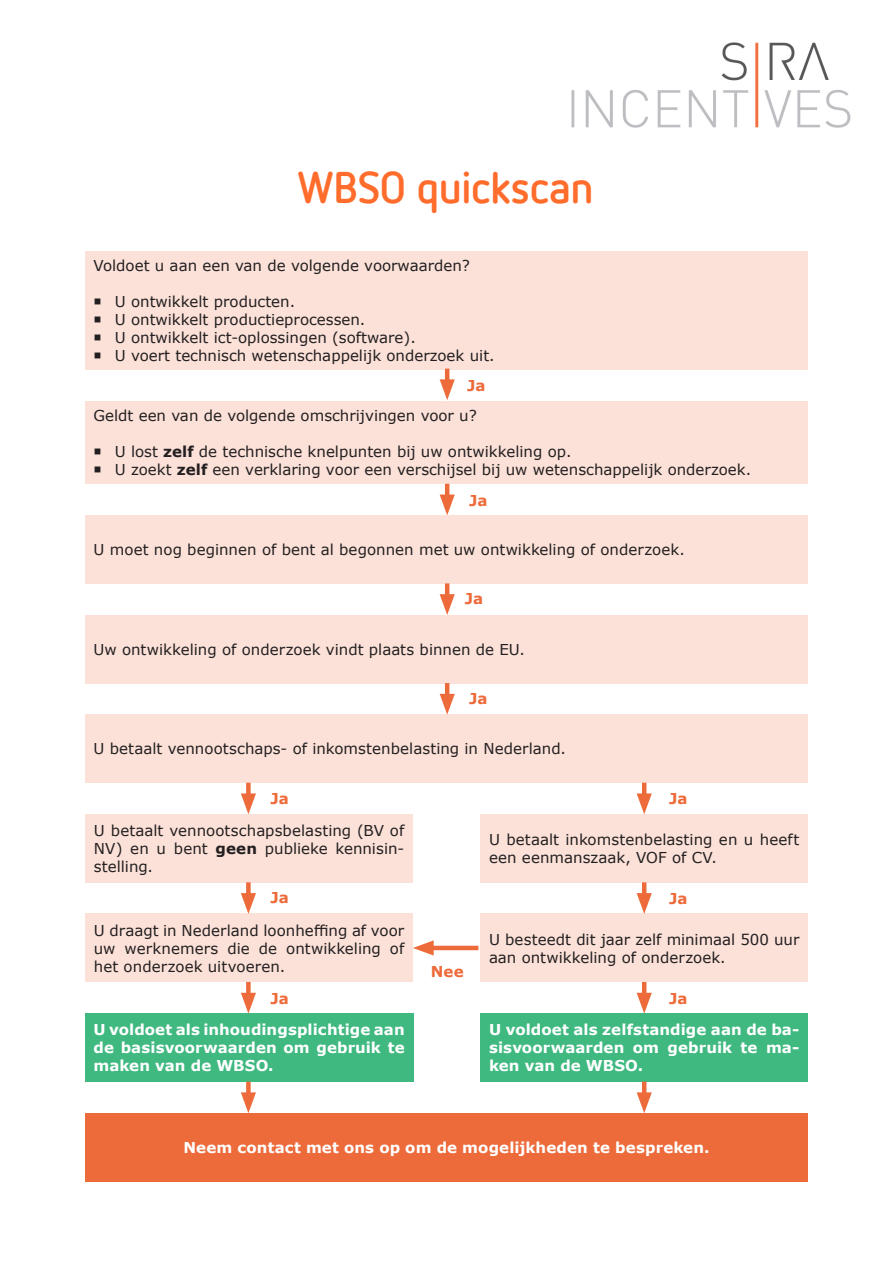
<style>
.page{position:relative;width:893px;height:1263px;background:#fff}
.page>*{position:absolute;margin:0;border:0;box-sizing:border-box;transform-origin:0 0}
.t1{font:700 44.25px "Netto OT";letter-spacing:-.01em;color:#ff6c2c}
.t2{font:15px/18px "Verdana";color:#231f20;text-align:justify}
.t3{font:700 15px/18px "Verdana";letter-spacing:.005em;color:#fff;text-align:justify}
.t4{font:700 15px "Verdana";letter-spacing:.005em;color:#ed6b3b}
.s1{font-weight:700}
</style>
<div class="page">
<img style="left:571px;top:42px;width:280px;height:86px">
<div style="left:85px;top:251px;width:723px;height:119px;background:#fbe1d8"></div>
<div style="left:85px;top:401px;width:723px;height:83px;background:#fbe1d8"></div>
<div style="left:85px;top:515px;width:723px;height:68px;background:#fbe1d8"></div>
<div style="left:85px;top:615px;width:723px;height:68px;background:#fbe1d8"></div>
<div style="left:85px;top:715px;width:723px;height:68px;background:#fbe1d8"></div>
<div style="left:85px;top:814px;width:328px;height:68px;background:#fbe1d8"></div>
<div style="left:480px;top:814px;width:328px;height:68px;background:#fbe1d8"></div>
<div style="left:85px;top:914px;width:328px;height:68px;background:#fbe1d8"></div>
<div style="left:480px;top:914px;width:328px;height:68px;background:#fbe1d8"></div>
<div style="left:85px;top:1013px;width:328px;height:68px;background:#3fb980"></div>
<div style="left:480px;top:1013px;width:328px;height:68px;background:#3fb980"></div>
<div style="left:85px;top:1113px;width:723px;height:68px;background:#ed6b3b"></div>
<hr style="left:445px;top:369px;width:4px;height:19px;background:#ed6b3b">
<svg style="left:440px;top:379px;width:15px;height:21px"></svg>
<hr style="left:642px;top:1081px;width:4px;height:20px;background:#ed6b3b">
<svg style="left:637px;top:1092px;width:15px;height:21px"></svg>
<div style="left:246px;top:1081px;width:5px;height:20px;background:#ed6b3b"></div>
<svg style="left:241px;top:1092px;width:15px;height:21px"></svg>
<hr style="left:642px;top:982px;width:4px;height:19px;background:#ed6b3b">
<svg style="left:637px;top:993px;width:15px;height:20px"></svg>
<div style="left:246px;top:982px;width:5px;height:19px;background:#ed6b3b"></div>
<svg style="left:241px;top:993px;width:15px;height:20px"></svg>
<hr style="left:642px;top:882px;width:4px;height:19px;background:#ed6b3b">
<svg style="left:637px;top:893px;width:15px;height:21px"></svg>
<div style="left:246px;top:882px;width:5px;height:19px;background:#ed6b3b"></div>
<svg style="left:241px;top:893px;width:15px;height:21px"></svg>
<hr style="left:642px;top:783px;width:4px;height:19px;background:#ed6b3b">
<svg style="left:637px;top:793px;width:15px;height:21px"></svg>
<div style="left:246px;top:783px;width:5px;height:19px;background:#ed6b3b"></div>
<svg style="left:241px;top:793px;width:15px;height:21px"></svg>
<hr style="left:445px;top:683px;width:4px;height:19px;background:#ed6b3b">
<svg style="left:440px;top:694px;width:15px;height:21px"></svg>
<hr style="left:445px;top:583px;width:4px;height:19px;background:#ed6b3b">
<svg style="left:440px;top:594px;width:15px;height:21px"></svg>
<hr style="left:445px;top:484px;width:4px;height:19px;background:#ed6b3b">
<svg style="left:440px;top:494px;width:15px;height:21px"></svg>
<hr style="left:425px;top:946px;width:53px;height:4px;background:#ed6b3b">
<svg style="left:413px;top:940px;width:21px;height:15px"></svg>
<p class="t1" style="left:298px;top:163px;width:297px">WBSO quickscan</p>
<p class="t2" style="left:94px;top:257px;width:378px">Voldoet u aan een van de volgende voorwaarden?</p>
<p class="t2" style="left:115px;top:293px;width:182px">U ontwikkelt producten.</p>
<p class="t2" style="left:115px;top:311px;width:252px">U ontwikkelt productieprocessen.</p>
<p class="t2" style="left:115px;top:329px;width:302px">U ontwikkelt ict-oplossingen (software).</p>
<p class="t2" style="left:115px;top:347px;width:381px">U voert technisch wetenschappelijk onderzoek uit.</p>
<p class="t4" style="left:467px;top:375px;width:20px">Ja</p>
<p class="t2" style="left:94px;top:407px;width:385px">Geldt een van de volgende omschrijvingen voor u?</p>
<p class="t2" style="left:115px;top:443px;width:458px">U lost <span class="s1">zelf</span> de technische knelpunten bij uw ontwikkeling op.</p>
<p class="t2" style="left:115px;top:461px;width:638px">U zoekt <span class="s1">zelf</span> een verklaring voor een verschijsel bij uw wetenschappelijk onderzoek.</p>
<p class="t4" style="left:469px;top:490px;width:20px">Ja</p>
<p class="t2" style="left:94px;top:540px;width:593px">U moet nog beginnen of bent al begonnen met uw ontwikkeling of onderzoek.</p>
<p class="t4" style="left:465px;top:588px;width:20px">Ja</p>
<p class="t2" style="left:94px;top:640px;width:433px">Uw ontwikkeling of onderzoek vindt plaats binnen de EU.</p>
<p class="t4" style="left:469px;top:688px;width:20px">Ja</p>
<p class="t2" style="left:94px;top:740px;width:474px">U betaalt vennootschaps- of inkomstenbelasting in Nederland.</p>
<p class="t4" style="left:270px;top:788px;width:20px">Ja</p>
<p class="t4" style="left:669px;top:788px;width:20px">Ja</p>
<p class="t2" style="left:94px;top:821px;width:312px">U betaalt vennootschapsbelasting (BV of NV) en u bent <span class="s1">geen</span> publieke kennisin&shy;stelling.</p>
<p class="t2" style="left:489px;top:830px;width:312px">U betaalt inkomstenbelasting en u heeft een eenmanszaak, VOF of CV.</p>
<p class="t4" style="left:270px;top:887px;width:20px">Ja</p>
<p class="t4" style="left:669px;top:888px;width:20px">Ja</p>
<p class="t2" style="left:94px;top:921px;width:312px">U draagt in Nederland loonheffing af voor uw werknemers die de ontwikkeling of het onderzoek uitvoeren.</p>
<p class="t2" style="left:489px;top:930px;width:312px">U besteedt dit jaar zelf minimaal 500 uur aan ontwikkeling of onderzoek.</p>
<p class="t4" style="left:431px;top:960px;width:34px">Nee</p>
<p class="t4" style="left:270px;top:987px;width:20px">Ja</p>
<p class="t4" style="left:669px;top:987px;width:20px">Ja</p>
<p class="t3" style="left:94px;top:1020px;width:313px">U voldoet als inhoudingsplichtige aan de basisvoorwaarden om gebruik te maken van de WBSO.</p>
<p class="t3" style="left:489px;top:1020px;width:312px">U voldoet als zelfstandige aan de ba&shy;sisvoorwaarden om gebruik te ma&shy;ken van de WBSO.</p>
<p class="t3" style="left:183px;top:1138px;width:528px">Neem contact met ons op om de mogelijkheden te bespreken.</p>
</div>
